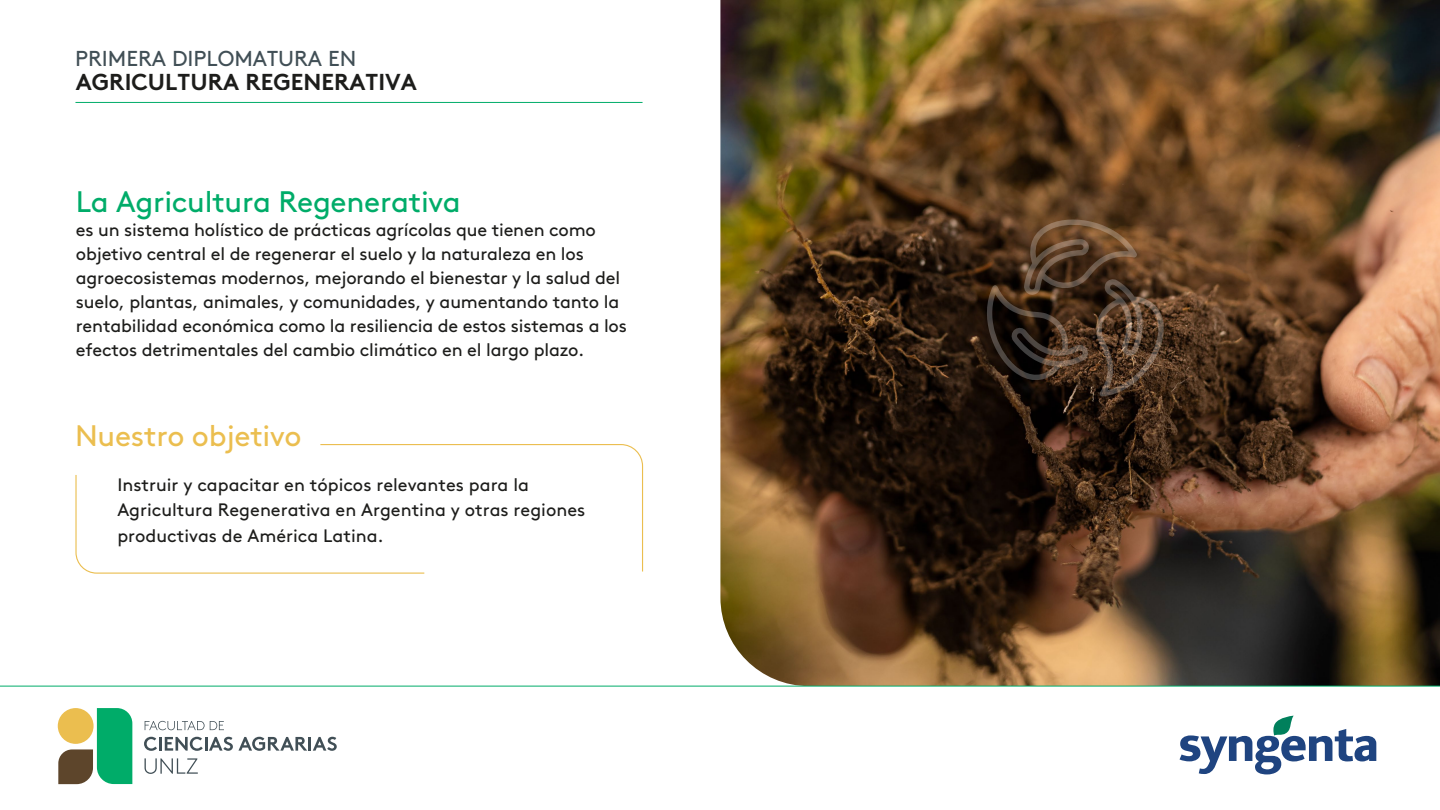
<style>
.page{position:relative;width:1440px;height:810px;background:#fff}
.page>*{position:absolute;margin:0;border:0;box-sizing:border-box;transform-origin:0 0}
.t1{font:29.62px "Brown Pro";letter-spacing:-.01em;color:#00ac69}
.t2{font:29.62px "Brown Pro";letter-spacing:-.01em;color:#ebbe4f}
.t3{font:700 23.02px "Brown Pro";color:#1d1d1b}
.t4{font:21.6px "Brown Pro";color:#414f56}
.t5{font:18px/24px "Brown Pro";letter-spacing:-.01em;color:#1d1d1b}
</style>
<div class="page">
<img style="left:720px;top:0;width:720px;height:686px">
<svg style="left:75px;top:444px;width:569px;height:130px"></svg>
<hr style="left:75px;top:102px;width:568px;height:1px;background:#00ac69">
<svg style="left:145px;top:721px;width:79px;height:9px"></svg>
<svg style="left:144px;top:737px;width:13px;height:14px"></svg>
<hr style="left:159px;top:737px;width:3px;height:14px;background:#414f56">
<svg style="left:165px;top:737px;width:172px;height:14px"></svg>
<svg style="left:145px;top:758px;width:53px;height:16px"></svg>
<svg style="left:58px;top:708px;width:74px;height:76px"></svg>
<svg style="left:1180px;top:716px;width:196px;height:59px"></svg>
<svg style="left:987px;top:220px;width:177px;height:176px"></svg>
<hr style="left:0;top:686px;width:1440px;height:1px;background:#00ac69">
<p class="t4" style="left:75px;top:42px;width:283px">PRIMERA DIPLOMATURA EN</p>
<p class="t3" style="left:76px;top:63px;width:343px">AGRICULTURA REGENERATIVA</p>
<h1 class="t1" style="left:76px;top:179px;width:387px">La Agricultura Regenerativa</h1>
<p class="t5" style="left:76px;top:216px;width:553px">es un sistema holístico de prácticas agrícolas que tienen como objetivo central el de regenerar el suelo y la naturaleza en los agroecosistemas modernos, mejorando el bienestar y la salud del suelo, plantas, animales, y comunidades, y aumentando tanto la rentabilidad económica como la resiliencia de estos sistemas a los efectos detrimentales del cambio climático en el largo plazo.</p>
<h1 class="t2" style="left:75px;top:413px;width:228px">Nuestro objetivo</h1>
<p class="t5" style="left:117px;top:470px;width:470px;line-height:25.5px">Instruir y capacitar en tópicos relevantes para la<br>Agricultura Regenerativa en Argentina y otras regiones productivas de América Latina.</p>
</div>
